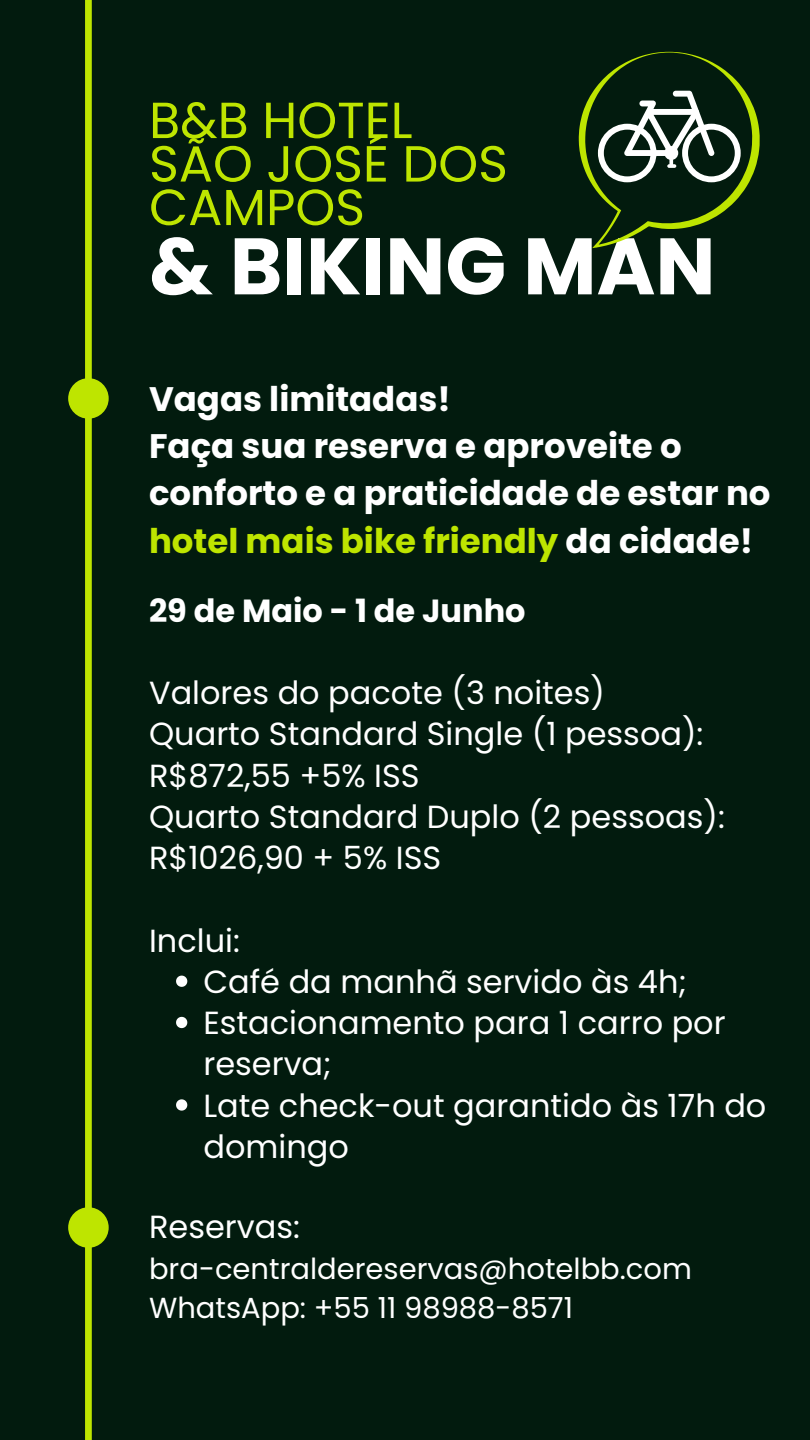
<style>
.page{position:relative;width:810px;height:1440px;background:#021b0e}
.page>*{position:absolute;margin:0;border:0;box-sizing:border-box;transform-origin:0 0}
.t1{font:700 79.9px "Poppins";color:#fff}
.t2{font:50.7px/43.5px "Poppins";color:#bee500}
.t3{font:700 34px/47.2px "Poppins";color:#fff}
.t4{font:32px/41.2px "Poppins";color:#fff}
.t5{font:700 32px "Poppins";color:#fff}
.t6{font:29px "Poppins";color:#fff}
.s1{color:#bee500}
</style>
<div class="page">
<div style="left:85px;top:0;width:7px;height:1440px;background:#bee500"></div>
<div style="left:68px;top:378px;width:41px;height:41px;background:#bee500;border-radius:50%"></div>
<div style="left:68px;top:1207px;width:41px;height:41px;background:#bee500;border-radius:50%"></div>
<svg style="left:579px;top:52px;width:181px;height:196px"></svg>
<svg style="left:176px;top:976px;width:11px;height:11px"></svg>
<svg style="left:176px;top:1017px;width:11px;height:11px"></svg>
<svg style="left:176px;top:1099px;width:11px;height:12px"></svg>
<h4 class="t2" style="left:149px;top:99px;width:360px">B&amp;B HOTEL<br>SÃO JOSÉ DOS<br>CAMPOS</h4>
<p class="t1" style="left:149px;top:210px;width:568px">&amp; BIKING MAN</p>
<p class="t3" style="left:149px;top:375px;width:623px">Vagas limitadas!<br>Faça sua reserva e aproveite o conforto e a praticidade de estar no <span class="s1">hotel mais bike friendly</span> da cidade!</p>
<p class="t5" style="left:149px;top:588px;width:378px">29 de Maio - 1 de Junho</p>
<p class="t4" style="left:149px;top:672px;width:556px">Valores do pacote (3 noites)<br>Quarto Standard Single (1 pessoa):<br>R$872,55 +5% ISS</p>
<h2 class="t4" style="left:149px;top:796px;width:577px">Quarto Standard Duplo (2 pessoas):<br>R$1026,90 + 5% ISS</h2>
<h1 class="t4" style="left:149px;top:920px;width:92px">Inclui:</h1>
<h3 class="t4" style="left:203px;top:961px;width:485px">Café da manhã servido às 4h;</h3>
<h3 class="t4" style="left:203px;top:1002px;width:524px">Estacionamento para 1 carro por reserva;</h3>
<p class="t4" style="left:203px;top:1085px;width:564px">Late check-out garantido às 17h do domingo</p>
<h4 class="t4" style="left:149px;top:1206px;width:152px">Reservas:</h4>
<p class="t6" style="left:149px;top:1248px;width:544px">bra-centraldereservas@hotelbb.com</p>
<p class="t6" style="left:149px;top:1288px;width:426px">WhatsApp: +55 11 98988-8571</p>
</div>
